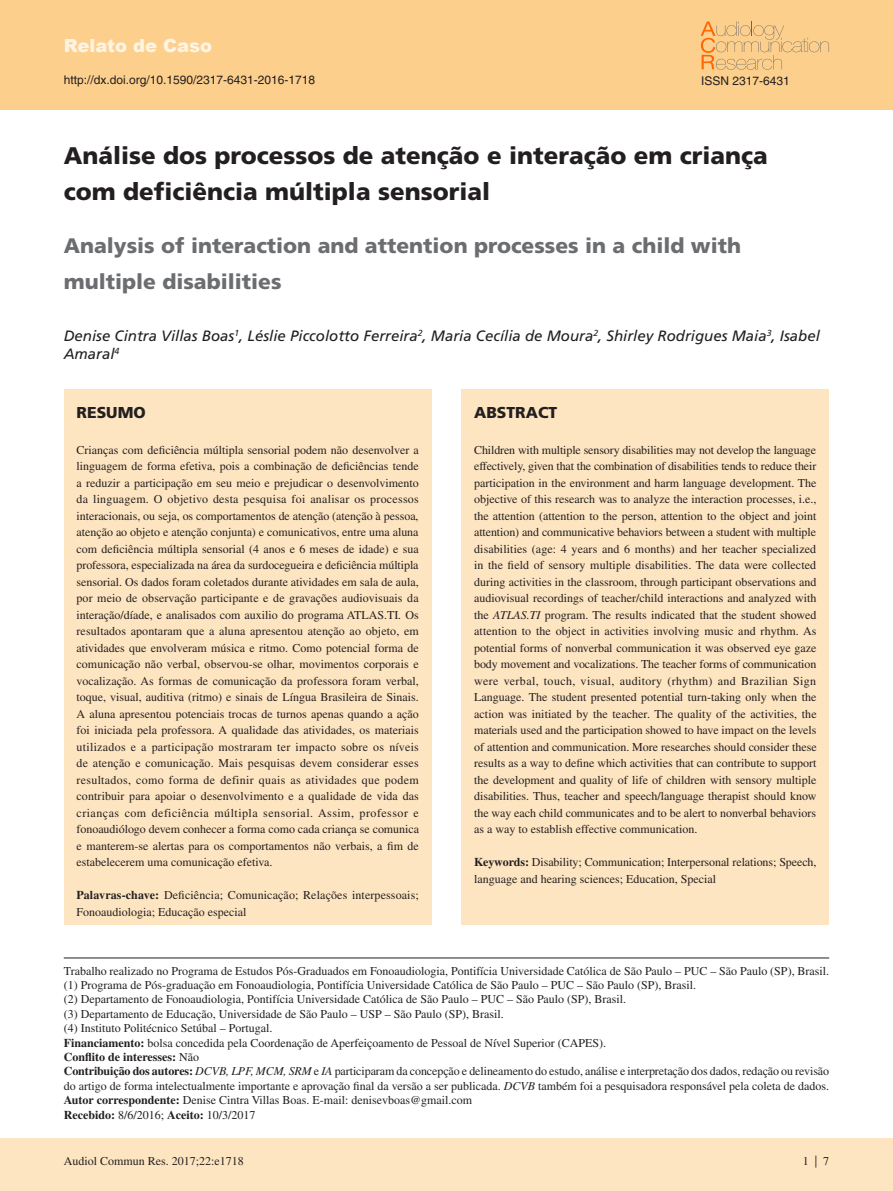
<style>
.page{position:relative;width:893px;height:1191px;background:#fff}
.page>*{position:absolute;margin:0;border:0;box-sizing:border-box;transform-origin:0 0}
.Título{font:900 24px/36px "Frutiger";color:#231f20}
.Título-secundário{font:900 21px/36px "Frutiger";color:#6c6d70}
.t1{font:900 18px "Arial";color:#fef4e4}
.Sessão{font:900 15.75px "Frutiger";color:#231f20}
.Autores{font:italic 15px/18px "Frutiger";color:#231f20}
.Resumo{font:12px/16.5px "Times";color:#231f20;text-align:justify}
.Rodapé_sem_linha{font:12px/14.4px "Times";color:#231f20}
.Rodapé{font:12px "Times";color:#231f20}
.t2{font:12px "Helvetica";color:#231f20}
.Rodapé_sem_linha-2{font:700 12px "Times";color:#231f20}
.Cabeça{font:12px "Times";color:#231f20}
.s1{font-style:italic}
.s2{font-weight:700}
.s3{font-weight:400}
</style>
<div class="page">
<div style="left:0;top:1138px;width:893px;height:53px;background:#fee5c1"></div>
<div style="left:0;top:0;width:893px;height:110px;background:#fdcf8c"></div>
<svg style="left:701px;top:21px;width:128px;height:49px"></svg>
<div style="left:65px;top:390px;width:367px;height:535px;background:#fee5c1"></div>
<div style="left:461px;top:390px;width:368px;height:535px;background:#fee5c1"></div>
<hr style="left:64px;top:957px;width:765px;height:1px;background:#231f20">
<h3 class="t1" style="left:64px;top:32px;width:150px">Relato de Caso</h3>
<p class="t2" style="left:64px;top:73px;width:253px">http://dx.doi.org/10.1590/2317-6431-2016-1718</p>
<p class="t2" style="left:701px;top:74px;width:90px">ISSN 2317-6431</p>
<p class="Título" style="left:64px;top:137px;width:705px">Análise dos processos de atenção e interação em criança com deficiência múltipla sensorial</p>
<p class="Título-secundário" style="left:64px;top:227px;width:679px">Analysis of interaction and attention processes in a child with multiple disabilities</p>
<p class="Autores" style="left:64px;top:327px;width:758px">Denise Cintra Villas Boas<sup>1</sup>, Léslie Piccolotto Ferreira<sup>2</sup>, Maria Cecília de Moura<sup>2</sup>, Shirley Rodrigues Maia<sup>3</sup>, Isabel<br>Amaral<sup>4</sup></p>
<p class="Sessão" style="left:77px;top:403px;width:71px">RESUMO</p>
<p class="Resumo" style="left:77px;top:441px;width:344px">Crianças com deficiência múltipla sensorial podem não desenvolver a linguagem de forma efetiva, pois a combinação de deficiências tende a reduzir a participação em seu meio e prejudicar o desenvolvimento da linguagem. O objetivo desta pesquisa foi analisar os processos interacionais, ou seja, os comportamentos de atenção (atenção à pessoa, atenção ao objeto e atenção conjunta) e comunicativos, entre uma aluna com deficiência múltipla sensorial (4 anos e 6 meses de idade) e sua professora, especializada na área da surdocegueira e deficiência múltipla sensorial. Os dados foram coletados durante atividades em sala de aula, por meio de observação participante e de gravações audiovisuais da interação/díade, e analisados com auxilio do programa ATLAS.TI<span class="s1">.</span> Os resultados apontaram que a aluna apresentou atenção ao objeto, em atividades que envolveram música e ritmo. Como potencial forma de comunicação não verbal, observou-se olhar, movimentos corporais e vocalização. As formas de comunicação da professora foram verbal, toque, visual, auditiva (ritmo) e sinais de Língua Brasileira de Sinais.<br>A aluna apresentou potenciais trocas de turnos apenas quando a ação foi iniciada pela professora. A qualidade das atividades, os materiais utilizados e a participação mostraram ter impacto sobre os níveis de atenção e comunicação. Mais pesquisas devem considerar esses resultados, como forma de definir quais as atividades que podem contribuir para apoiar o desenvolvimento e a qualidade de vida das crianças com deficiência múltipla sensorial. Assim, professor e fonoaudiólogo devem conhecer a forma como cada criança se comunica e manterem-se alertas para os comportamentos não verbais, a fim de estabelecerem uma comunicação efetiva.</p>
<p class="Resumo" style="left:77px;top:887px;width:344px"><span class="s2">Palavras-chave:</span> Deficiência; Comunicação; Relações interpessoais;<br>Fonoaudiologia; Educação especial</p>
<p class="Sessão" style="left:474px;top:403px;width:85px">ABSTRACT</p>
<p class="Resumo" style="left:474px;top:441px;width:344px">Children with multiple sensory disabilities may not develop the language effectively, given that the combination of disabilities tends to reduce their participation in the environment and harm language development. The objective of this research was to analyze the interaction processes, i.e., the attention (attention to the person, attention to the object and joint attention) and communicative behaviors between a student with multiple disabilities (age: 4 years and 6 months) and her teacher specialized in the field of sensory multiple disabilities. The data were collected during activities in the classroom, through participant observations and audiovisual recordings of teacher/child interactions and analyzed with the <span class="s1">ATLAS.TI</span> program. The results indicated that the student showed attention to the object in activities involving music and rhythm. As potential forms of nonverbal communication it was observed eye gaze body movement and vocalizations. The teacher forms of communication were verbal, touch, visual, auditory (rhythm) and Brazilian Sign Language. The student presented potential turn-taking only when the action was initiated by the teacher. The quality of the activities, the materials used and the participation showed to have impact on the levels of attention and communication. More researches should consider these results as a way to define which activities that can contribute to support the development and quality of life of children with sensory multiple disabilities. Thus, teacher and speech/language therapist should know the way each child communicates and to be alert to nonverbal behaviors as a way to establish effective communication.</p>
<p class="Resumo" style="left:474px;top:854px;width:344px"><span class="s2">Keywords:</span> Disability; Communication; Interpersonal relations; Speech, language and hearing sciences; Education, Special</p>
<p class="Rodapé" style="left:64px;top:963px;width:767px">Trabalho realizado no Programa de Estudos Pós-Graduados em Fonoaudiologia, Pontifícia Universidade Católica de São Paulo – PUC – São Paulo (SP), Brasil.</p>
<p class="Rodapé_sem_linha" style="left:64px;top:977px;width:634px">(1) Programa de Pós-graduação em Fonoaudiologia, Pontifícia Universidade Católica de São Paulo – PUC – São Paulo (SP), Brasil.</p>
<p class="Rodapé_sem_linha" style="left:64px;top:992px;width:564px">(2) Departamento de Fonoaudiologia, Pontifícia Universidade Católica de São Paulo – PUC – São Paulo (SP), Brasil.</p>
<p class="Rodapé_sem_linha" style="left:64px;top:1006px;width:442px">(3) Departamento de Educação, Universidade de São Paulo – USP – São Paulo (SP), Brasil.</p>
<p class="Rodapé_sem_linha" style="left:64px;top:1021px;width:210px">(4) Instituto Politécnico Setúbal – Portugal.</p>
<p class="Rodapé_sem_linha" style="left:64px;top:1035px;width:544px"><span class="s2">Financiamento:</span> bolsa concedida pela Coordenação de Aperfeiçoamento de Pessoal de Nível Superior (CAPES).</p>
<p class="Rodapé_sem_linha-2" style="left:64px;top:1049px;width:137px">Conflito de interesses: <span class="s3">Não</span></p>
<p class="Rodapé_sem_linha" style="left:64px;top:1064px;width:767px"><span class="s2">Contribuição dos autores:</span> <span class="s1">DCVB, LPF, MCM, SRM</span> e <span class="s1">IA</span> participaram da concepção e delineamento do estudo, análise e interpretação dos dados, redação ou revisão do artigo de forma intelectualmente importante e aprovação final da versão a ser publicada. <span class="s1">DCVB</span> também foi a pesquisadora responsável pela coleta de dados.</p>
<p class="Rodapé_sem_linha" style="left:64px;top:1093px;width:410px"><span class="s2">Autor correspondente:</span> Denise Cintra Villas Boas. E-mail: denisevboas@gmail.com</p>
<p class="Rodapé_sem_linha" style="left:64px;top:1107px;width:193px"><span class="s2">Recebido:</span> 8/6/2016; <span class="s2">Aceito:</span> 10/3/2017</p>
<p class="Resumo" style="left:64px;top:1152px;width:182px">Audiol Commun Res. 2017;22:e1718</p>
<p class="Cabeça" style="left:803px;top:1154px;width:28px">1 | 7</p>
</div>
